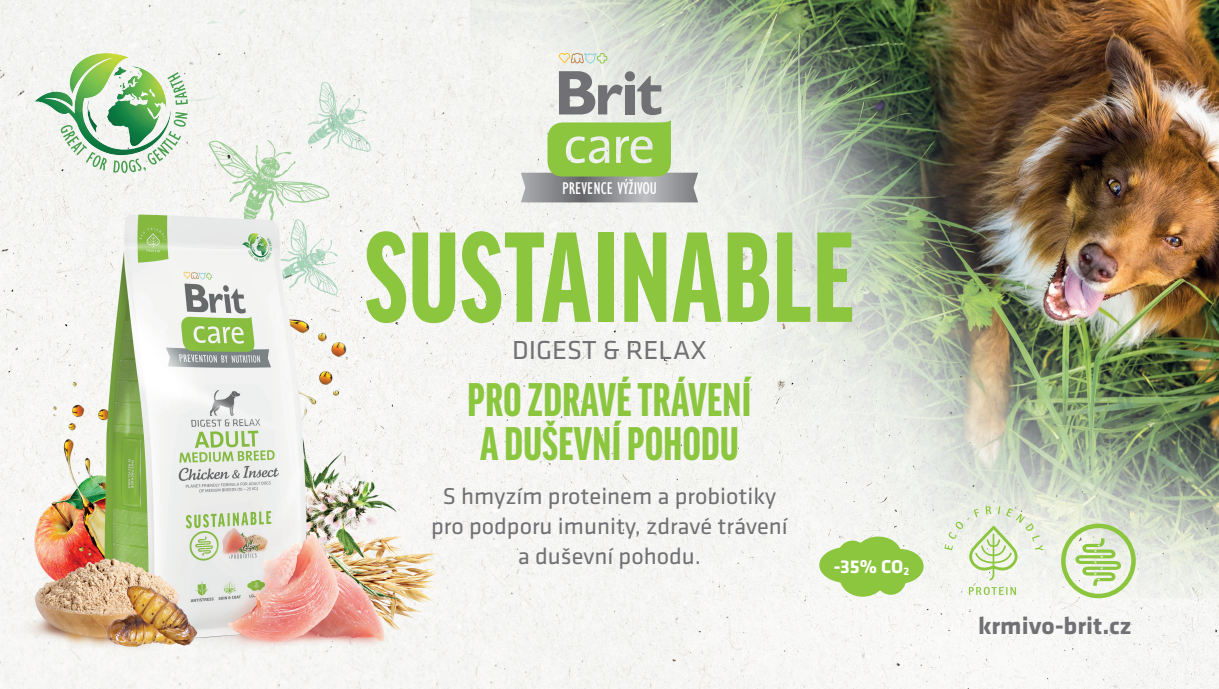
<style>
.page{position:relative;width:1219px;height:689px;background:#fff}
.page>*{position:absolute;margin:0;border:0;box-sizing:border-box;transform-origin:0 0}
.t1{font:900 extra-condensed 123.2px "Good Pro";letter-spacing:.01em;color:#8bc63e}
.t2{font:900 extra-condensed 45.4px/44.6px "Good Pro";letter-spacing:.01em;color:#8bc63e}
.t3{font:27px "Klavika";color:#717074}
.t4{font:700 24.8px "Klavika";color:#717074}
.t5{font:23.7px/29.9px "Klavika";color:#717074;text-align:center}
.t6{font:700 19.2px "Klavika";color:#fff}
.t7{font:condensed 17.6px "Gill Sans CE";color:#fff}
</style>
<div class="page">
<img style="left:0;top:0;width:1219px;height:689px">
<svg style="left:818px;top:535px;width:107px;height:63px"></svg>
<svg style="left:969px;top:587px;width:47px;height:8px"></svg>
<svg style="left:944px;top:506px;width:99px;height:74px"></svg>
<svg style="left:1061px;top:523px;width:75px;height:75px"></svg>
<svg style="left:559px;top:53px;width:48px;height:10px"></svg>
<svg style="left:521px;top:71px;width:177px;height:131px;background:#b4c4a2"></svg>
<img style="left:27px;top:23px;width:177px;height:177px">
<svg style="left:60px;top:124px;width:47px;height:47px"></svg>
<svg style="left:113px;top:112px;width:75px;height:61px"></svg>
<svg style="left:167px;top:72px;width:21px;height:33px"></svg>
<p class="t7" style="left:562px;top:178px;width:96px">PREVENCE VÝŽIVOU</p>
<h1 class="t1" style="left:365px;top:209px;width:490px">SUSTAINABLE</h1>
<p class="t3" style="left:512px;top:335px;width:196px">DIGEST &amp; RELAX</p>
<h2 class="t2" style="left:468px;top:377px;width:285px">PRO ZDRAVÉ TRÁVENÍ<br>A DUŠEVNÍ POHODU</h2>
<p class="t5" style="left:431px;top:482px;width:358px">S hmyzím proteinem a probiotiky pro podporu imunity, zdravé trávení a duševní pohodu.</p>
<p class="t6" style="left:834px;top:556px;width:77px">-35% CO<sub>2</sub></p>
<p class="t4" style="left:978px;top:612px;width:155px">krmivo-brit.cz</p>
</div>
